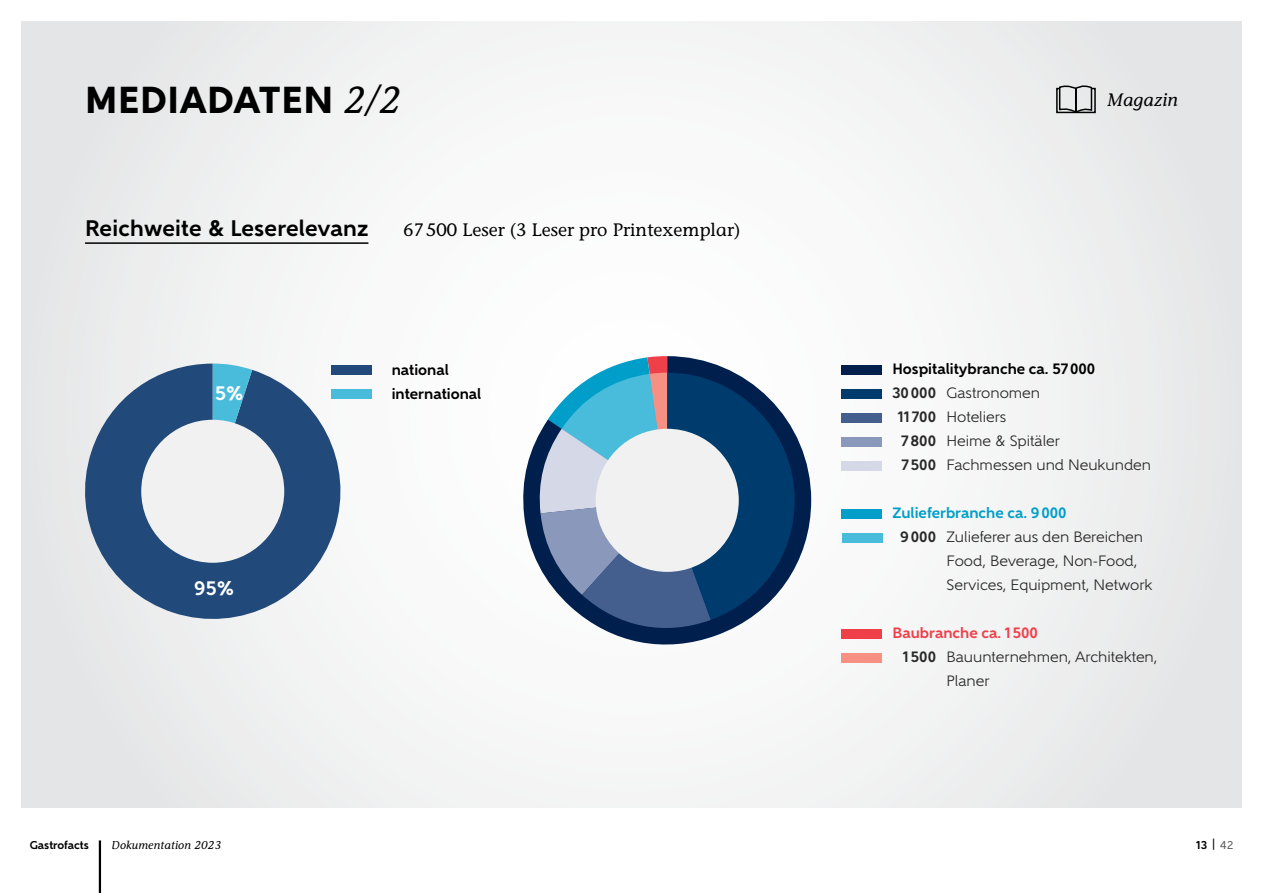
<style>
.page{position:relative;width:1263px;height:893px;background:#fff}
.page>*{position:absolute;margin:0;border:0;box-sizing:border-box;transform-origin:0 0}
.t1{font:800 37.5px "Gentleman 900";letter-spacing:.02em;color:#000}
.t2{font:700 22.5px "Gentleman 800";letter-spacing:.01em;color:#000}
.t3{font:700 19.5px "Gentleman 800";color:#fff}
.t4{font:18px "Stone Informal";color:#000}
.t5{font:italic 18px "Stone Informal";letter-spacing:.02em;color:#000}
.t6{font:15px/24px "Gentleman 500";color:#292829}
.t7{font:700 15px/24px "Gentleman 800";color:#000}
.t8{font:700 15px "Gentleman 800";color:#009ec9}
.t9{font:700 15px "Gentleman 800";color:#ef404a}
.t10{font:italic 11.4px "Stone Informal";letter-spacing:.02em;color:#000}
.t11{font:700 11.4px "Gentleman 800";color:#000}
.s1{font-family:"Stone Informal";font-weight:400;font-style:italic}
.s2{font-family:"Gentleman 800";font-weight:700}
.s3{font-family:"Gentleman 600";font-weight:400}
.s4{font-family:"Gentleman 600";font-weight:400;color:#58595b}
</style>
<div class="page">
<div style="left:21px;top:21px;width:1221px;height:787px;background:linear-gradient(to bottom,#f2f2f3,#f1f1f2)"></div>
<hr style="left:85px;top:242px;width:283px;height:2px;background:#000">
<div style="left:841px;top:365px;width:41px;height:9px;background:#001f4d"></div>
<div style="left:841px;top:389px;width:41px;height:9px;background:#003b6d"></div>
<div style="left:841px;top:413px;width:41px;height:9px;background:#445f8d"></div>
<div style="left:841px;top:437px;width:41px;height:9px;background:#8998bb"></div>
<div style="left:841px;top:461px;width:41px;height:9px;background:#d4d8e7"></div>
<div style="left:841px;top:509px;width:41px;height:9px;background:#009ec9"></div>
<div style="left:842px;top:533px;width:40px;height:9px;background:#48bcda"></div>
<div style="left:841px;top:629px;width:41px;height:9px;background:#ef404a"></div>
<div style="left:841px;top:653px;width:41px;height:9px;background:#f69082"></div>
<svg style="left:520px;top:356px;width:291px;height:298px"></svg>
<svg style="left:537px;top:356px;width:258px;height:280px"></svg>
<div style="left:596px;top:429px;width:143px;height:143px;background:#f1f1f2;border-radius:50%"></div>
<svg style="left:70px;top:364px;width:286px;height:270px;fill:#214979"></svg>
<svg style="left:213px;top:364px;width:39px;height:68px;background:#45a5c5"></svg>
<div style="left:141px;top:420px;width:143px;height:143px;background:#f1f1f2;border-radius:50%"></div>
<div style="left:332px;top:365px;width:40px;height:10px;background:#214979"></div>
<div style="left:332px;top:389px;width:40px;height:10px;background:#48bcda"></div>
<hr style="left:99px;top:840px;width:2px;height:53px;background:#000">
<svg style="left:1055px;top:84px;width:41px;height:31px"></svg>
<h1 class="t1" style="left:85px;top:77px;width:317px">MEDIADATEN <span class="s1">2/2</span></h1>
<h2 class="t2" style="left:85px;top:214px;width:285px">Reichweite &amp; Leserelevanz</h2>
<p class="t4" style="left:403px;top:219px;width:338px">67500 Leser (3 Leser pro Printexemplar)</p>
<h3 class="t3" style="left:215px;top:381px;width:30px">5%</h3>
<p class="t7" style="left:392px;top:357px;width:91px">national international</p>
<h3 class="t3" style="left:194px;top:576px;width:41px">95%</h3>
<p class="t5" style="left:1107px;top:89px;width:72px">Magazin</p>
<p class="t7" style="left:892px;top:357px;width:204px">Hospitalitybranche ca. 57000</p>
<p class="t6" style="left:898px;top:381px;width:255px;text-indent:-6px"><span class="s2">30000</span> Gastronomen<br><span class="s2">11 700</span> Hoteliers<br><span class="s2">7800</span> Heime &amp; Spitäler<br><span class="s2">7500</span> Fachmessen und Neukunden</p>
<p class="t8" style="left:892px;top:504px;width:176px">Zulieferbranche ca. 9000</p>
<p class="t6" style="left:946px;top:525px;width:207px;text-indent:-46px"><span class="s2">9000</span> Zulieferer aus den Bereichen<br>Food, Beverage, Non-Food,<br>Services, Equipment, Network</p>
<p class="t9" style="left:892px;top:624px;width:147px">Baubranche ca. 1500</p>
<p class="t6" style="left:946px;top:645px;width:212px;text-indent:-44px"><span class="s2">1500</span> Bauunternehmen, Architekten,<br>Planer</p>
<p class="t11" style="left:30px;top:838px;width:61px">Gastrofacts</p>
<p class="t10" style="left:112px;top:838px;width:111px">Dokumentation 2023</p>
<p class="t11" style="left:1196px;top:838px;width:39px">13 <span class="s3">|</span> <span class="s4">42</span></p>
</div>
